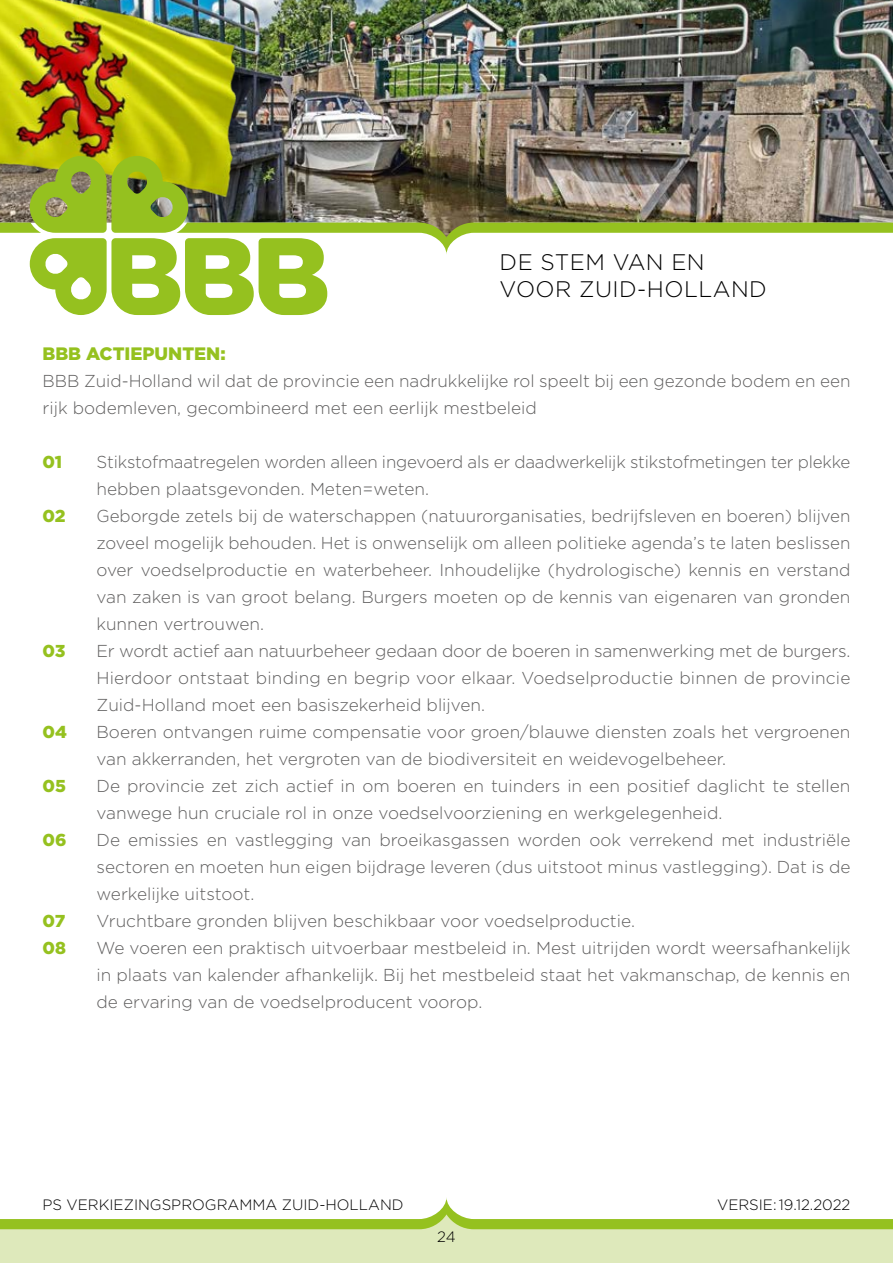
<style>
.page{position:relative;width:893px;height:1263px;background:#fff}
.page>*{position:absolute;margin:0;border:0;box-sizing:border-box;transform-origin:0 0}
.t1{font:300 22.5px/27px "Gotham";letter-spacing:.02em;color:#000}
.t2{font:900 18px "Gotham";color:#95c11f}
.t3{font:300 17.25px/27px "Gotham";color:#5f5e5e}
.t4{font:900 17.25px "Gotham";letter-spacing:-.005em;color:#95c11f}
.t5{font:300 15px "Gotham";color:#000}
</style>
<div class="page">
<div style="left:0;top:1225px;width:893px;height:38px;background:#dee9bb"></div>
<img style="left:259px;top:0;width:629px;height:156px">
<div style="left:888px;top:0;width:5px;height:218px;background:#000;opacity:.25"></div>
<img style="left:892px;top:0;width:1px;height:156px">
<img style="left:0;top:0;width:259px;height:156px">
<img style="left:0;top:156px;width:893px;height:159px">
<svg style="left:0;top:1198px;width:893px;height:32px"></svg>
<h1 class="t1" style="left:500px;top:248px;width:269px">DE STEM VAN EN<br>VOOR ZUID-HOLLAND</h1>
<p class="t2" style="left:43px;top:343px;width:185px">BBB ACTIEPUNTEN:</p>
<p class="t3" style="left:43px;top:367px;width:809px">BBB Zuid-Holland wil dat de provincie een nadrukkelijke rol speelt bij een gezonde bodem en een rijk bodemleven, gecombineerd met een eerlijk mestbeleid</p>
<p class="t4" style="left:43px;top:452px;width:21px">01</p>
<p class="t3" style="left:97px;top:448px;width:755px">Stikstofmaatregelen worden alleen ingevoerd als er daadwerkelijk stikstofmetingen ter plekke hebben plaatsgevonden. Meten=weten.</p>
<p class="t4" style="left:43px;top:506px;width:25px">02</p>
<p class="t3" style="left:97px;top:502px;width:755px;text-align:justify">Geborgde zetels bij de waterschappen (natuurorganisaties, bedrijfsleven en boeren) blijven zoveel mogelijk behouden. Het is onwenselijk om alleen politieke agenda’s te laten beslissen over voedselproductie en waterbeheer. Inhoudelijke (hydrologische) kennis en verstand van zaken is van groot belang. Burgers moeten op de kennis van eigenaren van gronden kunnen vertrouwen.</p>
<p class="t4" style="left:43px;top:641px;width:24px">03</p>
<p class="t3" style="left:97px;top:637px;width:755px;text-align:justify">Er wordt actief aan natuurbeheer gedaan door de boeren in samenwerking met de burgers.<br>Hierdoor ontstaat binding en begrip voor elkaar. Voedselproductie binnen de provincie Zuid-Holland moet een basiszekerheid blijven.</p>
<p class="t4" style="left:43px;top:722px;width:26px">04</p>
<p class="t3" style="left:97px;top:718px;width:755px">Boeren ontvangen ruime compensatie voor groen/blauwe diensten zoals het vergroenen van akkerranden, het vergroten van de biodiversiteit en weidevogelbeheer.</p>
<p class="t4" style="left:43px;top:776px;width:25px">05</p>
<p class="t3" style="left:97px;top:772px;width:755px">De provincie zet zich actief in om boeren en tuinders in een positief daglicht te stellen vanwege hun cruciale rol in onze voedselvoorziening en werkgelegenheid.</p>
<p class="t4" style="left:43px;top:830px;width:26px">06</p>
<p class="t3" style="left:97px;top:826px;width:755px;text-align:justify">De emissies en vastlegging van broeikasgassen worden ook verrekend met industriële sectoren en moeten hun eigen bijdrage leveren (dus uitstoot minus vastlegging). Dat is de werkelijke uitstoot.</p>
<p class="t4" style="left:43px;top:911px;width:24px">07</p>
<p class="t3" style="left:97px;top:907px;width:540px">Vruchtbare gronden blijven beschikbaar voor voedselproductie.</p>
<p class="t4" style="left:43px;top:938px;width:25px">08</p>
<p class="t3" style="left:97px;top:934px;width:755px;text-align:justify">We voeren een praktisch uitvoerbaar mestbeleid in. Mest uitrijden wordt weersafhankelijk in plaats van kalender afhankelijk. Bij het mestbeleid staat het vakmanschap, de kennis en de ervaring van de voedselproducent voorop.</p>
<p class="t5" style="left:43px;top:1196px;width:363px">PS VERKIEZINGSPROGRAMMA ZUID-HOLLAND</p>
<p class="t5" style="left:437px;top:1229px;width:20px">24</p>
<p class="t5" style="left:717px;top:1196px;width:135px">VERSIE: 19.12.2022</p>
</div>
